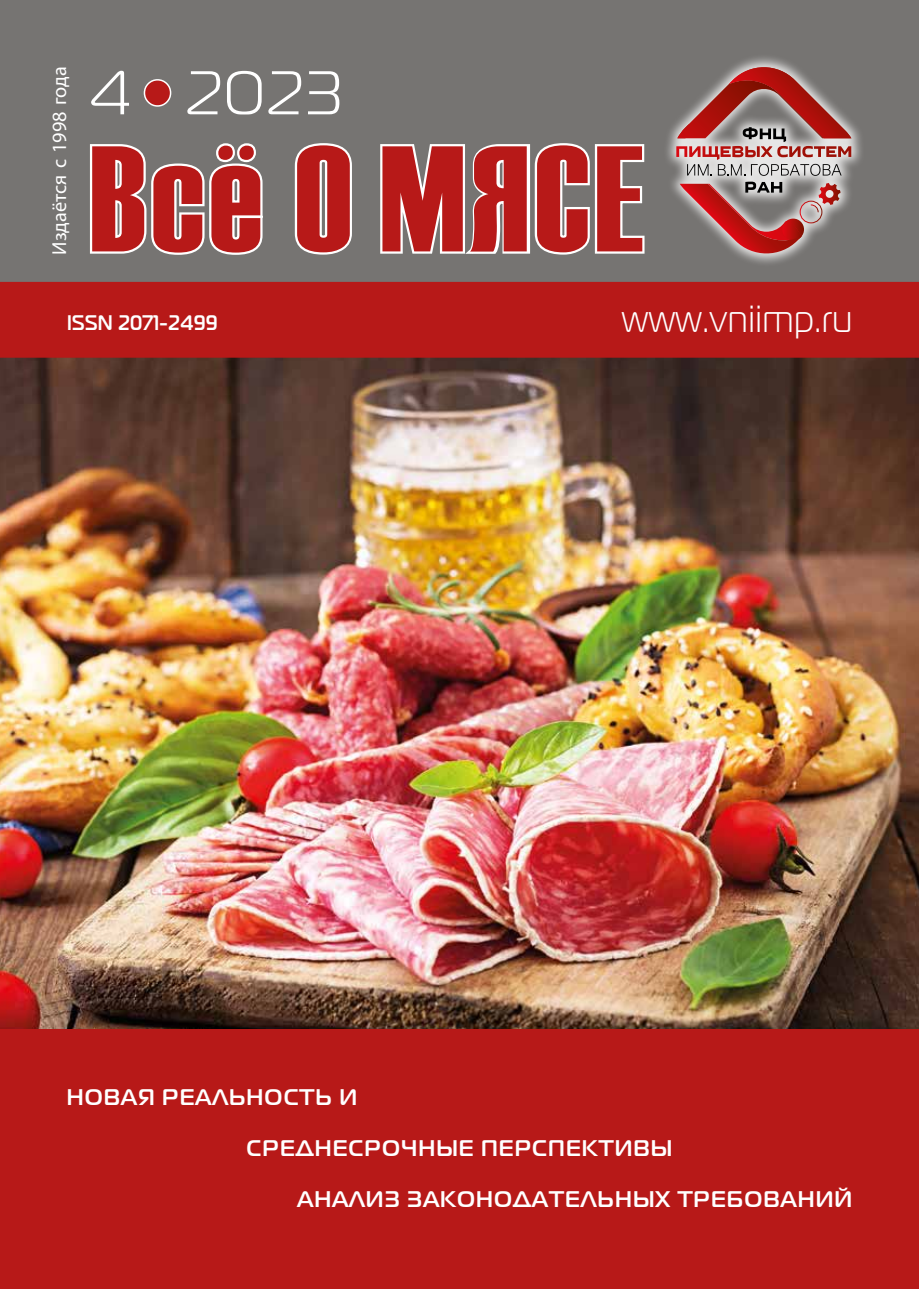
<style>
.page{position:relative;width:919px;height:1289px;background:#fff}
.page>*{position:absolute;margin:0;border:0;box-sizing:border-box;transform-origin:0 0}
.t1{font:150px "Haettenschweiler";letter-spacing:.03em;color:#b71918}
.t2{font:61.5px "Magistral";color:#fff;scale:1.1 1}
.t3{font:37.5px "Magistral";letter-spacing:.03em;color:#fff}
.t4{font:700 22.5px "Magistral";letter-spacing:.05em;color:#fff}
.t5{font:700 21px "Magistral";letter-spacing:.02em;color:#fff;scale:.9 1}
.t6{font:20.25px "Myriad Pro";color:#fff}
.s1{color:#b71918}
</style>
<div class="page">
<div style="left:0;top:0;width:918px;height:1288px;background:#767472"></div>
<img style="left:0;top:358px;width:918px;height:671px">
<svg style="left:90px;top:143px;width:173px;height:112px"></svg>
<svg style="left:294px;top:143px;width:58px;height:112px"></svg>
<svg style="left:380px;top:143px;width:265px;height:112px"></svg>
<div style="left:0;top:282px;width:918px;height:76px;background:#b71918"></div>
<div style="left:663px;top:54px;width:201px;height:213px;background:#fff;opacity:.85"></div>
<svg style="left:782px;top:218px;width:22px;height:22px"></svg>
<svg style="left:676px;top:67px;width:175px;height:109px"></svg>
<svg style="left:679px;top:182px;width:122px;height:76px"></svg>
<div style="left:799px;top:201px;width:23px;height:22px;border:1px solid #fff;border-radius:50%"></div>
<svg style="left:810px;top:183px;width:30px;height:30px"></svg>
<svg style="left:143px;top:79px;width:29px;height:28px"></svg>
<div style="left:0;top:1029px;width:918px;height:259px;background:#b71918"></div>
<p class="t6" style="left:47px;top:255px;width:190px;rotate:-90deg">Издаётся с 1998 года</p>
<h2 class="t2" style="left:90px;top:60px;width:231px">4<span class="s1">•</span> 2023</h2>
<h1 class="t1" style="left:90px;top:97px;width:555px">Всё О МЯСЕ</h1>
<p class="t5" style="left:67px;top:310px;width:169px">ISSN 2071-2499</p>
<h3 class="t3" style="left:622px;top:299px;width:231px">www.vniimp.ru</h3>
<p class="t4" style="left:67px;top:1083px;width:292px">НОВАЯ РЕАЛЬНОСТЬ И</p>
<p class="t4" style="left:246px;top:1134px;width:427px">СРЕДНЕСРОЧНЫЕ ПЕРСПЕКТИВЫ</p>
<p class="t4" style="left:297px;top:1185px;width:556px">АНАЛИЗ ЗАКОНОДАТЕЛЬНЫХ ТРЕБОВАНИЙ</p>
</div>
